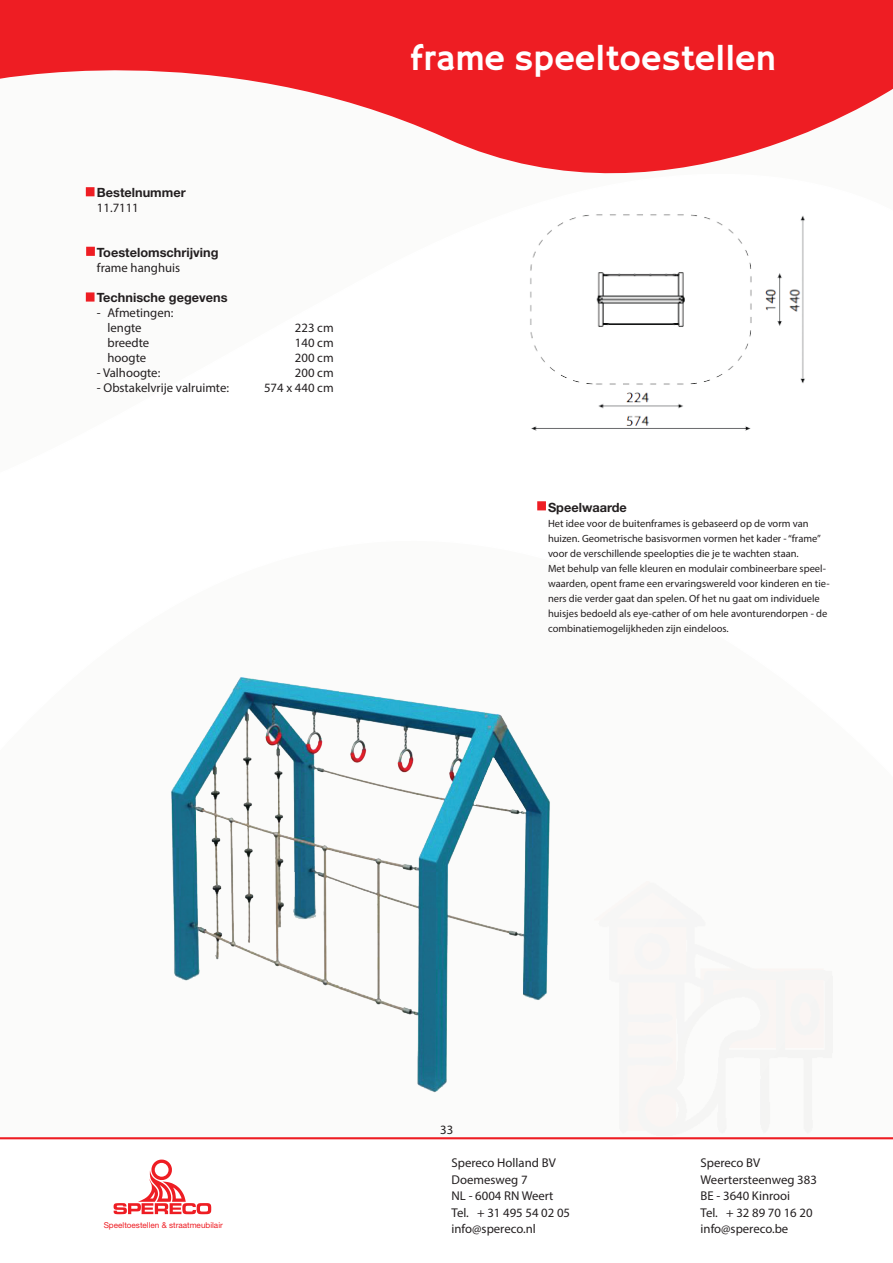
<style>
.page{position:relative;width:893px;height:1263px;background:#fff}
.page>*{position:absolute;margin:0;border:0;box-sizing:border-box;transform-origin:0 0}
.t1{font:36px "Hammersmith One";color:#fff}
.t2{font:12.75px/15px "Myriad Pro";color:#231f20}
.t3{font:700 12.75px "Helvetica Neue LT Std";color:#231f20}
.t4{font:10.5px/15px "Myriad Pro";color:#231f20}
.t5{font:8.1px "Helvetica Neue LT Std";color:#ee1d23}
</style>
<div class="page">
<svg style="left:0;top:0;width:893px;height:100px;background:#ef3035"></svg>
<svg style="left:114px;top:1159px;width:97px;height:55px"></svg>
<hr style="left:0;top:1137px;width:893px;height:2px;background:#ee1d23">
<svg style="left:85px;top:100px;width:789px;height:411px"></svg>
<div style="left:86px;top:187px;width:9px;height:9px;background:#ee1d23;border:2px solid #ee1d23"></div>
<div style="left:86px;top:247px;width:9px;height:9px;background:#ee1d23;border:2px solid #ee1d23"></div>
<div style="left:86px;top:292px;width:9px;height:10px;background:#ee1d23;border:2px solid #ee1d23"></div>
<img style="left:171px;top:677px;width:474px;height:431px">
<img style="left:497px;top:204px;width:330px;height:233px">
<div style="left:537px;top:501px;width:9px;height:9px;background:#ee1d23;border:2px solid #ee1d23"></div>
<p class="t3" style="left:97px;top:185px;width:90px">Bestelnummer</p>
<p class="t2" style="left:97px;top:200px;width:43px">11.7111</p>
<p class="t3" style="left:97px;top:244px;width:123px">Toestelomschrijving</p>
<p class="t2" style="left:97px;top:260px;width:85px">frame hanghuis</p>
<p class="t3" style="left:97px;top:289px;width:132px">Technische gegevens</p>
<p class="t2" style="left:108px;top:305px;width:67px;text-indent:-11px">- Afmetingen: lengte</p>
<p class="t2" style="left:295px;top:320px;width:40px">223 cm</p>
<p class="t2" style="left:108px;top:335px;width:43px">breedte</p>
<p class="t2" style="left:295px;top:335px;width:40px">140 cm</p>
<p class="t2" style="left:108px;top:350px;width:40px">hoogte</p>
<p class="t2" style="left:295px;top:350px;width:40px">200 cm</p>
<p class="t2" style="left:97px;top:365px;width:65px">- Valhoogte:</p>
<p class="t2" style="left:295px;top:365px;width:40px">200 cm</p>
<p class="t2" style="left:97px;top:380px;width:134px">- Obstakelvrije valruimte:</p>
<p class="t2" style="left:264px;top:380px;width:71px">574 x 440 cm</p>
<h1 class="t1" style="left:410px;top:39px;width:367px">frame speeltoestellen</h1>
<p class="t3" style="left:548px;top:500px;width:80px">Speelwaarde</p>
<p class="t4" style="left:548px;top:516px;width:283px">Het idee voor de buitenframes is gebaseerd op de vorm van huizen. Geometrische basisvormen vormen het kader - “frame” voor de verschillende speelopties die je te wachten staan.<br>Met behulp van felle kleuren en modulair combineerbare speel&shy;waarden, opent frame een ervaringswereld voor kinderen en tie&shy;ners die verder gaat dan spelen. Of het nu gaat om individuele huisjes bedoeld als eye-cather of om hele avonturendorpen - de combinatiemogelijkheden zijn eindeloos.</p>
<p class="t5" style="left:104px;top:1220px;width:121px">Speeltoestellen &amp; straatmeubilair</p>
<p class="t2" style="left:440px;top:1122px;width:15px">33</p>
<p class="t2" style="left:452px;top:1155px;width:106px">Spereco Holland BV</p>
<p class="t2" style="left:701px;top:1155px;width:61px">Spereco BV</p>
<p class="t2" style="left:452px;top:1172px;width:78px">Doemesweg 7</p>
<p class="t2" style="left:701px;top:1172px;width:118px">Weertersteenweg 383</p>
<p class="t2" style="left:452px;top:1188px;width:103px">NL - 6004 RN Weert</p>
<p class="t2" style="left:701px;top:1188px;width:91px">BE - 3640 Kinrooi</p>
<p class="t2" style="left:452px;top:1205px;width:120px">Tel. + 31 495 54 02 05</p>
<p class="t2" style="left:701px;top:1205px;width:114px">Tel. + 32 89 70 16 20</p>
<p class="t2" style="left:452px;top:1221px;width:86px">info@spereco.nl</p>
<p class="t2" style="left:701px;top:1221px;width:89px">info@spereco.be</p>
</div>
